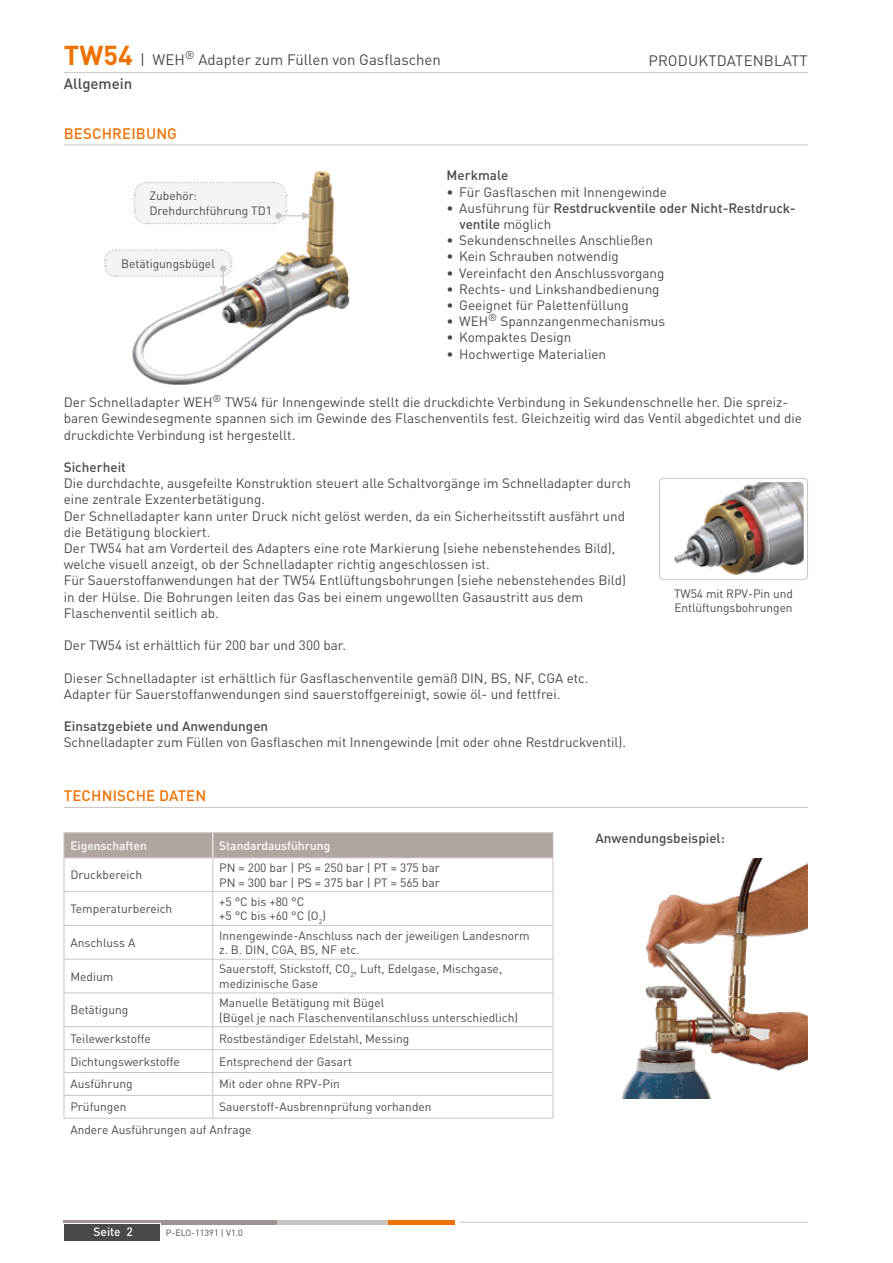
<style>
.page{position:relative;width:893px;height:1263px;background:#fff}
.page>*{position:absolute;margin:0;border:0;box-sizing:border-box;transform-origin:0 0}
.t1{font:15px/24px "DIN Pro";color:#4a4a49}
.t2{font:500 15px "DIN Pro";letter-spacing:.01em;color:#ee7203}
.t3{font:13.5px/16.2px "DIN Pro";color:#4a4a49}
.t4{font:500 13.5px/16.2px "DIN Pro";color:#4a4a49}
.t5{font:12px/14.4px "DIN Pro";color:#4a4a49}
.t6{font:500 12px "DIN Pro";color:#fff}
.t7{font:9px "DIN Pro";color:#4a4a49}
.s1{font-weight:700;font-size:27px;color:#ee7203}
.s2{font-weight:500}
.s3{font-weight:400}
</style>
<div class="page">
<hr style="left:64px;top:1220px;width:255px;height:4px;background:#9f9491">
<hr style="left:387px;top:1220px;width:68px;height:4px;background:#ee7203">
<hr style="left:277px;top:1220px;width:110px;height:4px;background:#cac3c2">
<div style="left:63px;top:1223px;width:97px;height:19px;background:#fff"></div>
<div style="left:64px;top:1224px;width:95px;height:17px;background:#4a4a49"></div>
<hr style="left:459px;top:1222px;width:349px;height:1px;background:#cac3c2">
<hr style="left:64px;top:72px;width:744px;height:1px;background:#cac3c2">
<img style="left:132px;top:171px;width:218px;height:214px">
<hr style="left:64px;top:145px;width:744px;height:1px;background:#cac3c2">
<hr style="left:64px;top:807px;width:744px;height:1px;background:#cac3c2">
<img style="left:621px;top:858px;width:187px;height:241px">
<svg style="left:64px;top:832px;width:490px;height:26px;background:#b3a7a4"></svg>
<hr style="left:64px;top:858px;width:1px;height:34px;background:#cac3c2">
<hr style="left:64px;top:892px;width:1px;height:33px;background:#cac3c2">
<hr style="left:64px;top:925px;width:1px;height:34px;background:#cac3c2">
<hr style="left:64px;top:959px;width:1px;height:34px;background:#cac3c2">
<hr style="left:64px;top:993px;width:1px;height:34px;background:#cac3c2">
<hr style="left:64px;top:891px;width:149px;height:1px;background:#cac3c2">
<hr style="left:64px;top:925px;width:149px;height:1px;background:#cac3c2">
<hr style="left:64px;top:959px;width:149px;height:1px;background:#cac3c2">
<hr style="left:64px;top:993px;width:149px;height:1px;background:#cac3c2">
<hr style="left:64px;top:1026px;width:149px;height:1px;background:#cac3c2">
<hr style="left:64px;top:1049px;width:149px;height:1px;background:#cac3c2">
<hr style="left:213px;top:858px;width:1px;height:34px;background:#cac3c2">
<hr style="left:213px;top:892px;width:1px;height:33px;background:#cac3c2">
<hr style="left:213px;top:925px;width:1px;height:34px;background:#cac3c2">
<hr style="left:213px;top:959px;width:1px;height:34px;background:#cac3c2">
<hr style="left:213px;top:993px;width:1px;height:34px;background:#cac3c2">
<hr style="left:64px;top:1072px;width:149px;height:1px;background:#cac3c2">
<hr style="left:213px;top:891px;width:340px;height:1px;background:#cac3c2">
<hr style="left:213px;top:925px;width:340px;height:1px;background:#cac3c2">
<hr style="left:213px;top:959px;width:340px;height:1px;background:#cac3c2">
<hr style="left:213px;top:993px;width:340px;height:1px;background:#cac3c2">
<hr style="left:213px;top:1026px;width:340px;height:1px;background:#cac3c2">
<hr style="left:213px;top:1049px;width:340px;height:1px;background:#cac3c2">
<hr style="left:553px;top:858px;width:1px;height:34px;background:#cac3c2">
<hr style="left:553px;top:892px;width:1px;height:33px;background:#cac3c2">
<hr style="left:553px;top:925px;width:1px;height:34px;background:#cac3c2">
<hr style="left:553px;top:959px;width:1px;height:34px;background:#cac3c2">
<hr style="left:553px;top:993px;width:1px;height:34px;background:#cac3c2">
<hr style="left:213px;top:1072px;width:340px;height:1px;background:#cac3c2">
<hr style="left:64px;top:1095px;width:149px;height:1px;background:#cac3c2">
<hr style="left:213px;top:1095px;width:340px;height:1px;background:#cac3c2">
<svg style="left:64px;top:1027px;width:1px;height:91px"></svg>
<hr style="left:64px;top:1118px;width:149px;height:1px;background:#cac3c2">
<svg style="left:213px;top:1027px;width:1px;height:91px"></svg>
<hr style="left:213px;top:1118px;width:340px;height:1px;background:#cac3c2">
<svg style="left:553px;top:1027px;width:1px;height:91px"></svg>
<svg style="left:104px;top:248px;width:129px;height:48px"></svg>
<div style="left:220px;top:265px;width:6px;height:7px;background:#cac3c2;border-radius:50%"></div>
<svg style="left:133px;top:181px;width:179px;height:44px"></svg>
<div style="left:659px;top:478px;width:149px;height:102px;border:1px solid #cac3c2;border-radius:4px"></div>
<img style="left:674px;top:482px;width:130px;height:93px">
<p class="t1" style="left:64px;top:46px;width:379px"><span class="s1">TW54</span> | WEH<sup>®</sup> Adapter zum Füllen von Gasflaschen<br><span class="s2">Allgemein</span></p>
<p class="t2" style="left:64px;top:121px;width:115px">BESCHREIBUNG</p>
<p class="t1" style="left:648px;top:47px;width:161px">PRODUKTDATENBLATT</p>
<p class="t4" style="left:446px;top:166px;width:63px">Merkmale</p>
<p class="t3" style="left:446px;top:182px;width:222px">• Für Gasflaschen mit Innengewinde</p>
<p class="t4" style="left:459px;top:198px;width:338px;text-indent:-13px"><span class="s3">• Ausführung für</span> Restdruckventile oder Nicht-Restdruck&shy;ventile <span class="s3">möglich</span></p>
<p class="t3" style="left:446px;top:231px;width:208px">• Sekundenschnelles Anschließen</p>
<p class="t3" style="left:446px;top:247px;width:174px">• Kein Schrauben notwendig</p>
<p class="t3" style="left:446px;top:263px;width:219px">• Vereinfacht den Anschlussvorgang</p>
<p class="t3" style="left:446px;top:279px;width:215px">• Rechts- und Linkshandbedienung</p>
<p class="t3" style="left:446px;top:296px;width:184px">• Geeignet für Palettenfüllung</p>
<p class="t3" style="left:446px;top:312px;width:220px">• WEH<sup>®</sup> Spannzangenmechanismus</p>
<p class="t3" style="left:446px;top:328px;width:126px">• Kompaktes Design</p>
<p class="t3" style="left:446px;top:344px;width:161px">• Hochwertige Materialien</p>
<p class="t3" style="left:64px;top:393px;width:740px">Der Schnelladapter WEH<sup>®</sup> TW54 für Innengewinde stellt die druckdichte Verbindung in Sekundenschnelle her. Die spreiz&shy;baren Gewindesegmente spannen sich im Gewinde des Flaschenventils fest. Gleichzeitig wird das Ventil abgedichtet und die druckdichte Verbindung ist hergestellt.</p>
<p class="t4" style="left:64px;top:458px;width:64px">Sicherheit</p>
<p class="t3" style="left:64px;top:474px;width:569px">Die durchdachte, ausgefeilte Konstruktion steuert alle Schaltvorgänge im Schnelladapter durch eine zentrale Exzenterbetätigung.<br>Der Schnelladapter kann unter Druck nicht gelöst werden, da ein Sicherheitsstift ausfährt und die Betätigung blockiert.<br>Der TW54 hat am Vorderteil des Adapters eine rote Markierung (siehe nebenstehendes Bild), welche visuell anzeigt, ob der Schnelladapter richtig angeschlossen ist.<br>Für Sauerstoffanwendungen hat der TW54 Entlüftungsbohrungen (siehe nebenstehendes Bild) in der Hülse. Die Bohrungen leiten das Gas bei einem ungewollten Gasaustritt aus dem Flaschenventil seitlich ab.</p>
<p class="t3" style="left:64px;top:636px;width:284px">Der TW54 ist erhältlich für 200 bar und 300 bar.</p>
<p class="t3" style="left:64px;top:668px;width:526px">Dieser Schnelladapter ist erhältlich für Gasflaschenventile gemäß DIN, BS, NF, CGA etc.<br>Adapter für Sauerstoffanwendungen sind sauerstoffgereinigt, sowie öl- und fettfrei.</p>
<p class="t4" style="left:64px;top:717px;width:206px">Einsatzgebiete und Anwendungen</p>
<p class="t3" style="left:64px;top:733px;width:564px">Schnelladapter zum Füllen von Gasflaschen mit Innengewinde (mit oder ohne Restdruckventil).</p>
<p class="t5" style="left:149px;top:188px;width:124px">Zubehör:<br>Drehdurchführung TD1</p>
<p class="t5" style="left:121px;top:255px;width:95px">Betätigungsbügel</p>
<p class="t5" style="left:674px;top:585px;width:120px">TW54 mit RPV-Pin und<br>Entlüftungsbohrungen</p>
<p class="t2" style="left:64px;top:784px;width:144px">TECHNISCHE DATEN</p>
<p class="t6" style="left:70px;top:836px;width:78px">Eigenschaften</p>
<p class="t6" style="left:219px;top:836px;width:113px">Standardausführung</p>
<p class="t5" style="left:70px;top:866px;width:73px">Druckbereich</p>
<p class="t5" style="left:219px;top:859px;width:222px">PN = 200 bar | PS = 250 bar | PT = 375 bar<br>PN = 300 bar | PS = 375 bar | PT = 565 bar</p>
<p class="t5" style="left:70px;top:900px;width:104px">Temperaturbereich</p>
<p class="t5" style="left:219px;top:893px;width:108px">+5 °C bis +80 °C<br>+5 °C bis +60 °C (O<sub>2</sub>)</p>
<p class="t5" style="left:70px;top:934px;width:67px">Anschluss A</p>
<p class="t5" style="left:219px;top:927px;width:312px">Innengewinde-Anschluss nach der jeweiligen Landesnorm z. B. DIN, CGA, BS, NF etc.</p>
<p class="t5" style="left:70px;top:968px;width:45px">Medium</p>
<p class="t5" style="left:219px;top:961px;width:284px">Sauerstoff, Stickstoff, CO<sub>2</sub>, Luft, Edelgase, Mischgase, medizinische Gase</p>
<p class="t5" style="left:70px;top:1002px;width:60px">Betätigung</p>
<p class="t5" style="left:219px;top:994px;width:300px">Manuelle Betätigung mit Bügel<br>(Bügel je nach Flaschenventilanschluss unterschiedlich)</p>
<p class="t5" style="left:70px;top:1030px;width:82px">Teilewerkstoffe</p>
<p class="t5" style="left:219px;top:1030px;width:192px">Rostbeständiger Edelstahl, Messing</p>
<p class="t5" style="left:70px;top:1053px;width:111px">Dichtungswerkstoffe</p>
<p class="t5" style="left:219px;top:1053px;width:135px">Entsprechend der Gasart</p>
<p class="t5" style="left:70px;top:1076px;width:64px">Ausführung</p>
<p class="t5" style="left:219px;top:1076px;width:122px">Mit oder ohne RPV-Pin</p>
<p class="t5" style="left:70px;top:1099px;width:58px">Prüfungen</p>
<p class="t5" style="left:70px;top:1094px;width:363px;line-height:22.8px;text-indent:149px">Sauerstoff-Ausbrennprüfung vorhanden<br>Andere Ausführungen auf Anfrage</p>
<p class="t6" style="left:94px;top:1222px;width:41px">Seite 2</p>
<p class="t7" style="left:166px;top:1226px;width:79px">P-ELO-11391 | V1.0</p>
<p class="t4" style="left:595px;top:828px;width:131px">Anwendungsbeispiel:</p>
</div>
